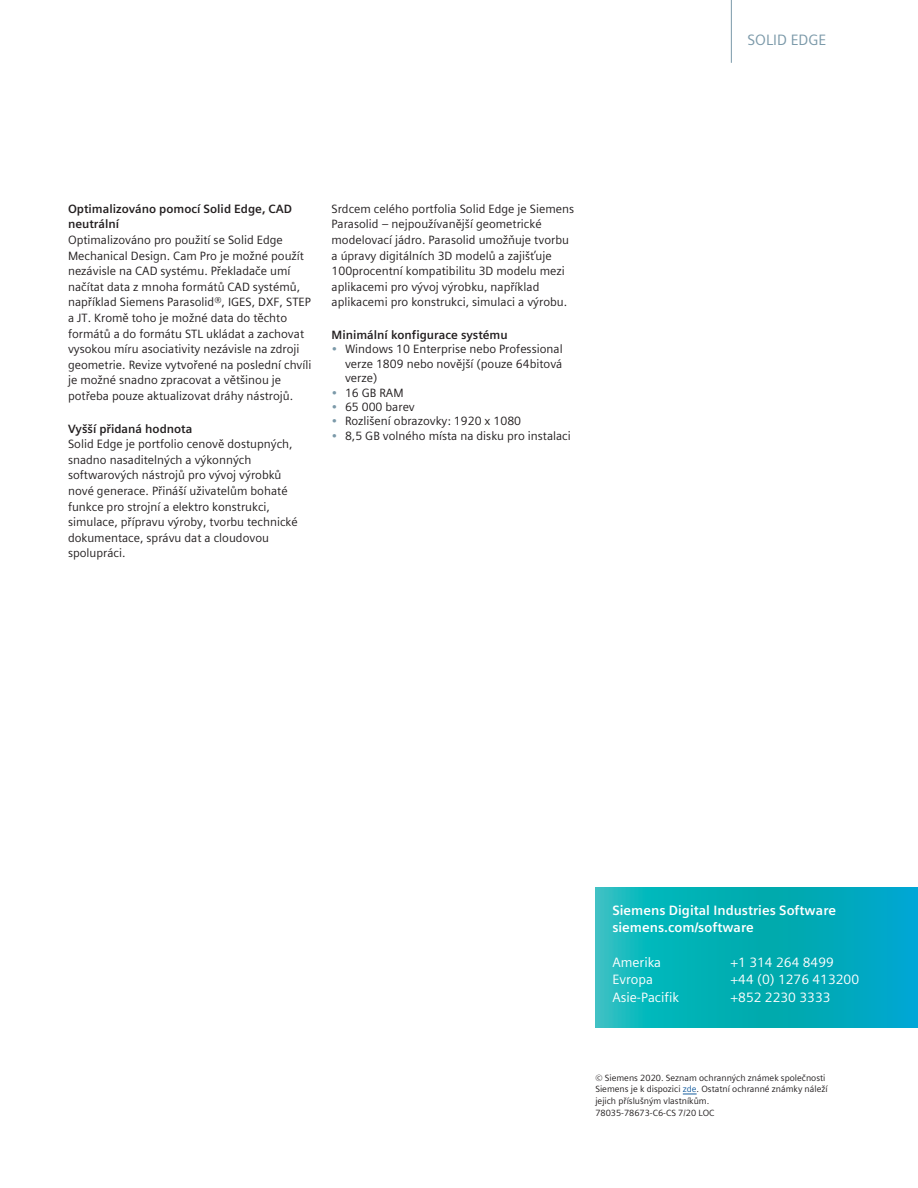
<style>
.page{position:relative;width:918px;height:1188px;background:#fff}
.page>*{position:absolute;margin:0;border:0;box-sizing:border-box;transform-origin:0 0}
.Product_tab___10pt_0{font:15px "Siemens Sans Global";color:#7b99a9}
.Contact_Snow__9pt_4m{font:13.5px "Siemens Sans Global";color:#fff}
.Contact_HEAD_Snow__9{font:700 13.5px "Siemens Sans Global";color:#fff}
.Body_Text_Blk__9pt_4{font:12px/15.6px "Siemens Sans Global";color:#231f20}
.Body_Subhead_Blk__9p{font:700 12px/15.6px "Siemens Sans Global";color:#231f20}
.Legal_Text{font:9px/11.7px "Siemens Sans Global";color:#231f20}
.s1{color:#7b99a9}
.s2{color:#175d9e}
</style>
<div class="page">
<hr style="left:731px;top:0;width:1px;height:63px;background:#7b99a9">
<svg style="left:683px;top:1094px;width:14px;height:1px"></svg>
<svg style="left:595px;top:888px;width:323px;height:139px;background:#05aeba"></svg>
<p class="Body_Subhead_Blk__9p" style="left:68px;top:201px;width:226px">Optimalizováno pomocí Solid Edge, CAD neutrální</p>
<p class="Body_Text_Blk__9pt_4" style="left:68px;top:232px;width:245px">Optimalizováno pro použití se Solid Edge Mechanical Design. Cam Pro je možné použít nezávisle na CAD systému. Překladače umí načítat data z mnoha formátů CAD systémů, například Siemens Parasolid®, IGES, DXF, STEP a JT. Kromě toho je možné data do těchto formátů a do formátu STL ukládat a zachovat vysokou míru asociativity nezávisle na zdroji geometrie. Revize vytvořené na poslední chvíli je možné snadno zpracovat a většinou je potřeba pouze aktualizovat dráhy nástrojů.</p>
<p class="Body_Subhead_Blk__9p" style="left:68px;top:421px;width:126px">Vyšší přidaná hodnota</p>
<p class="Body_Text_Blk__9pt_4" style="left:68px;top:436px;width:231px">Solid Edge je portfolio cenově dostupných, snadno nasaditelných a výkonných softwarových nástrojů pro vývoj výrobků nové generace. Přináší uživatelům bohaté funkce pro strojní a elektro konstrukci, simulace, přípravu výroby, tvorbu technické dokumentace, správu dat a cloudovou spolupráci.</p>
<p class="Body_Text_Blk__9pt_4" style="left:332px;top:201px;width:244px">Srdcem celého portfolia Solid Edge je Siemens Parasolid – nejpoužívanější geometrické modelovací jádro. Parasolid umožňuje tvorbu a úpravy digitálních 3D modelů a zajišťuje 100procentní kompatibilitu 3D modelu mezi aplikacemi pro vývoj výrobku, například aplikacemi pro konstrukci, simulaci a výrobu.</p>
<p class="Body_Subhead_Blk__9p" style="left:332px;top:327px;width:178px">Minimální konfigurace systému</p>
<p class="Body_Text_Blk__9pt_4" style="left:345px;top:342px;width:219px;line-height:14.4px;text-align:justify;text-indent:-14px"><span class="s1">•</span> Windows 10 Enterprise nebo Professional verze 1809 nebo novější (pouze 64bitová verze)</p>
<p class="Body_Text_Blk__9pt_4" style="left:332px;top:385px;width:74px"><span class="s1">•</span> 16 GB RAM</p>
<p class="Body_Text_Blk__9pt_4" style="left:332px;top:399px;width:85px"><span class="s1">•</span> 65 000 barev</p>
<p class="Body_Text_Blk__9pt_4" style="left:332px;top:414px;width:191px"><span class="s1">•</span> Rozlišení obrazovky: 1920 x 1080</p>
<p class="Body_Text_Blk__9pt_4" style="left:332px;top:428px;width:241px"><span class="s1">•</span> 8,5 GB volného místa na disku pro instalaci</p>
<p class="Product_tab___10pt_0" style="left:748px;top:29px;width:81px">SOLID EDGE</p>
<p class="Contact_HEAD_Snow__9" style="left:612px;top:899px;width:225px">Siemens Digital Industries Software</p>
<p class="Contact_HEAD_Snow__9" style="left:612px;top:917px;width:143px">siemens.com/software</p>
<p class="Contact_Snow__9pt_4m" style="left:612px;top:952px;width:50px">Amerika</p>
<p class="Contact_Snow__9pt_4m" style="left:730px;top:952px;width:105px">+1 314 264 8499</p>
<p class="Contact_Snow__9pt_4m" style="left:612px;top:969px;width:42px">Evropa</p>
<p class="Contact_Snow__9pt_4m" style="left:730px;top:969px;width:130px">+44 (0) 1276 413200</p>
<p class="Contact_Snow__9pt_4m" style="left:612px;top:987px;width:68px">Asie-Pacifik</p>
<p class="Contact_Snow__9pt_4m" style="left:730px;top:987px;width:102px">+852 2230 3333</p>
<p class="Legal_Text" style="left:595px;top:1072px;width:234px">© Siemens 2020. Seznam ochranných známek společnosti<br>Siemens je k dispozici <span class="s2">zde</span>. Ostatní ochranné známky náleží jejich příslušným vlastníkům.</p>
<p class="Legal_Text" style="left:595px;top:1107px;width:121px">78035-78673-C6-CS 7/20 LOC</p>
</div>
